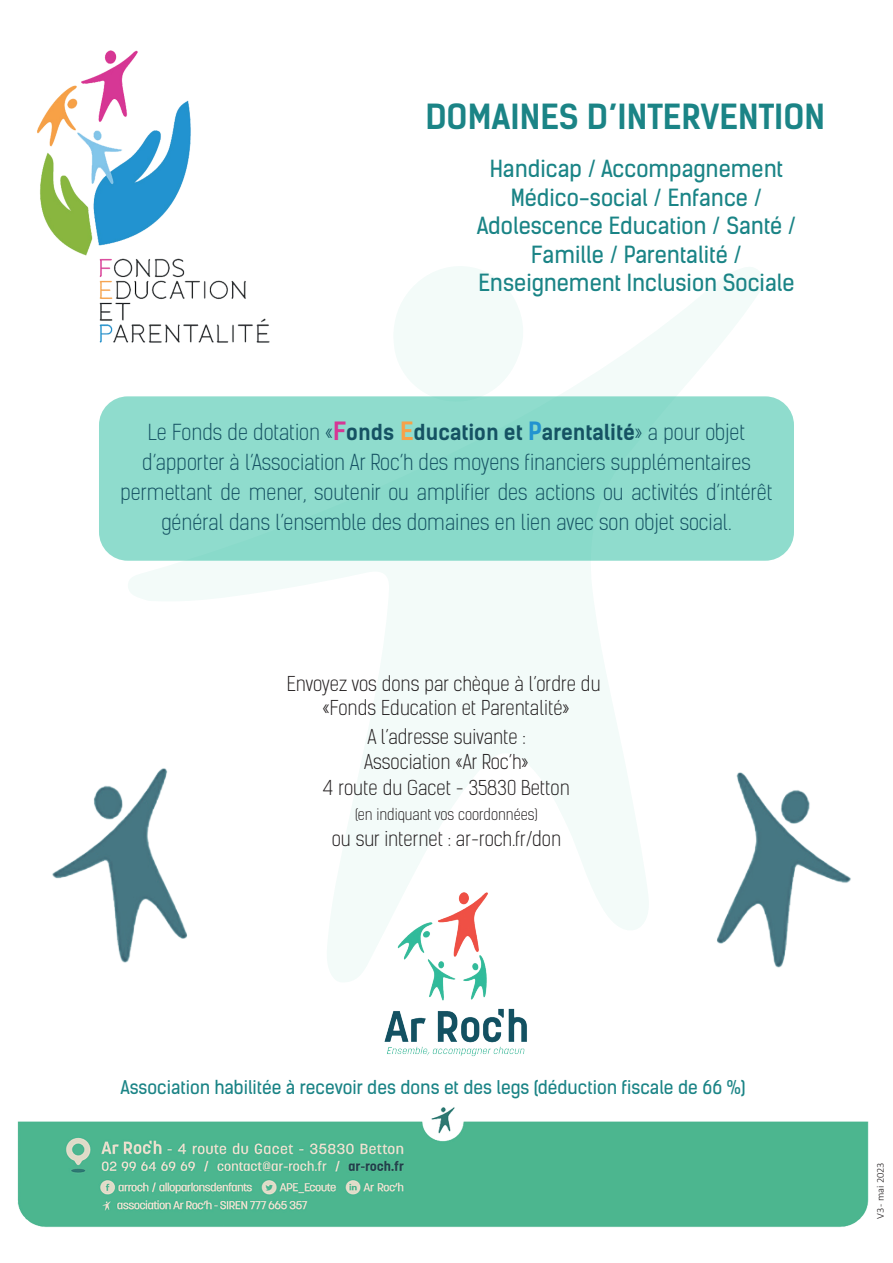
<style>
.page{position:relative;width:893px;height:1263px;background:#fff}
.page>*{position:absolute;margin:0;border:0;box-sizing:border-box;transform-origin:0 0}
.t1{font:700 33px "Kelson Sans";color:#1b8486}
.t2{font:22.5px/28.5px "Kelson Sans";color:#1a8486;text-align:center}
.t3{font:300 21px/30px "Kelson Sans";color:#155263;text-align:center}
.t4{font:300 19.5px "Kelson Sans";color:#231f20}
.t5{font:18px "Kelson Sans";color:#1b8486}
.t6{font:300 15px "Kelson Sans";color:#231f20}
.t7{font:300 10.5px "Calibri";color:#231f20}
.s1{font-weight:700;font-size:24px;color:#d63795}
.s2{font-weight:700}
.s3{font-weight:700;font-size:24px;color:#f8a147}
.s4{font-weight:700;font-size:24px;color:#2293d0}
</style>
<div class="page">
<svg style="left:128px;top:267px;width:636px;height:715px"></svg>
<svg style="left:393px;top:266px;width:134px;height:130px"></svg>
<img style="left:37px;top:50px;width:248px;height:294px">
<div style="left:99px;top:396px;width:695px;height:165px;background:#8fdccd;border-radius:29px"></div>
<img style="left:378px;top:883px;width:157px;height:174px">
<img style="left:17px;top:1107px;width:852px;height:121px">
<img style="left:698px;top:744px;width:153px;height:238px">
<img style="left:52px;top:739px;width:144px;height:243px">
<p class="t1" style="left:425px;top:97px;width:401px">DOMAINES D’INTERVENTION</p>
<p class="t2" style="left:490px;top:155px;width:295px">Handicap / Accompagnement<br>Médico-social / Enfance /</p>
<p class="t2" style="left:477px;top:212px;width:321px">Adolescence Education / Santé /<br>Famille / Parentalité /</p>
<p class="t2" style="left:478px;top:269px;width:318px">Enseignement Inclusion Sociale</p>
<p class="t3" style="left:148px;top:418px;width:599px">Le Fonds de dotation «<span class="s1">F</span><span class="s2">onds</span> <span class="s3">E</span><span class="s2">ducation et</span> <span class="s4">P</span><span class="s2">arentalité</span>» a pour objet</p>
<p class="t3" style="left:142px;top:448px;width:610px">d’apporter à l’Association Ar Roc’h des moyens financiers supplémentaires</p>
<p class="t3" style="left:120px;top:478px;width:653px">permettant de mener, soutenir ou amplifier des actions ou activités d’intérêt général dans l’ensemble des domaines en lien avec son objet social.</p>
<p class="t4" style="left:287px;top:672px;width:315px">Envoyez vos dons par chèque à l’ordre du</p>
<p class="t4" style="left:322px;top:696px;width:249px">«Fonds Education et Parentalité»</p>
<p class="t4" style="left:367px;top:725px;width:160px">A l’adresse suivante :</p>
<p class="t4" style="left:364px;top:750px;width:166px">Association «Ar Roc’h»</p>
<p class="t4" style="left:323px;top:776px;width:248px">4 route du Gacet - 35830 Betton</p>
<p class="t6" style="left:355px;top:806px;width:184px">(en indiquant vos coordonnées)</p>
<p class="t4" style="left:332px;top:827px;width:231px">ou sur internet : ar-roch.fr/don</p>
<p class="t5" style="left:120px;top:1077px;width:627px">Association habilitée à recevoir des dons et des legs (déduction fiscale de 66 %)</p>
<p class="t7" style="left:874px;top:1218px;width:58px;rotate:-90deg">V3 - mai 2023</p>
</div>
